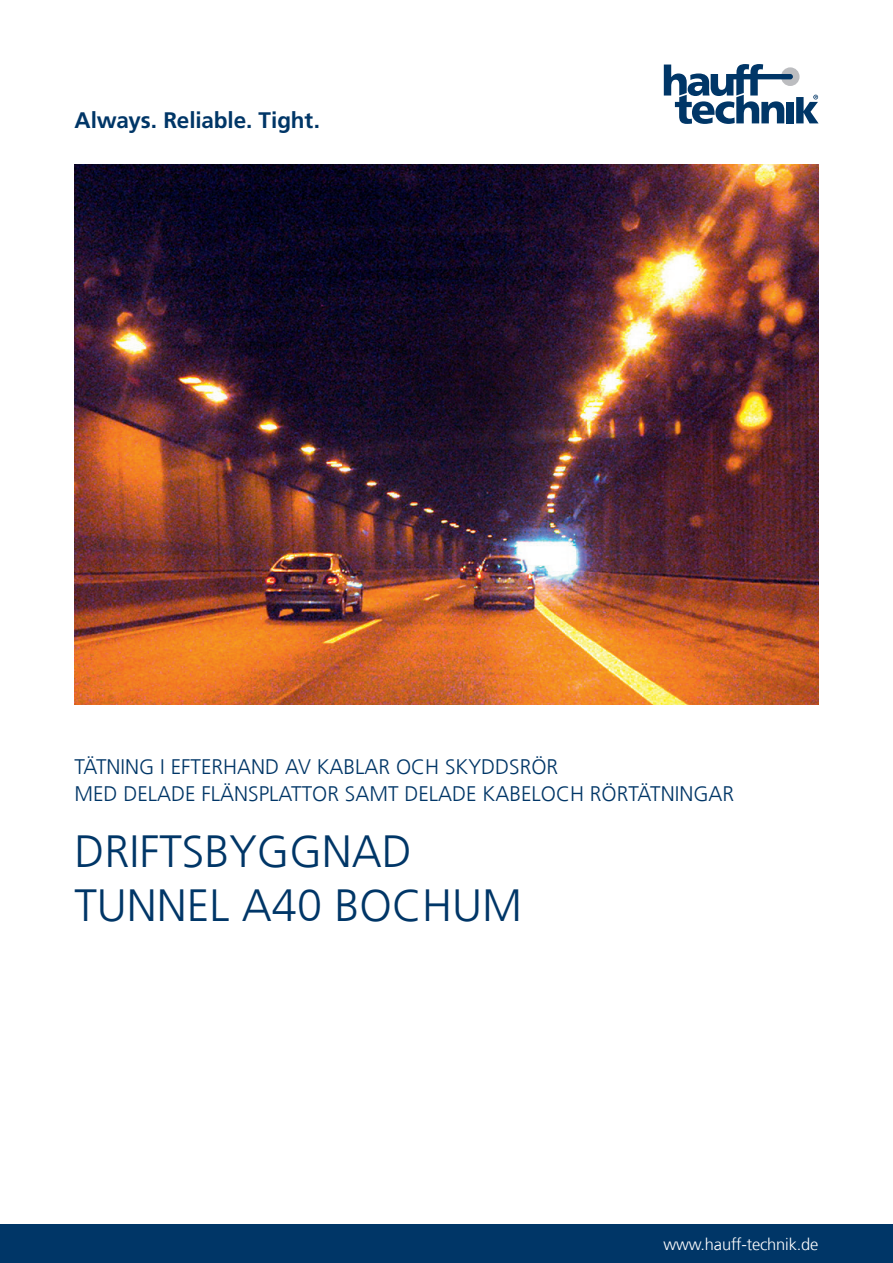
<style>
.page{position:relative;width:893px;height:1263px;background:#fff}
.page>*{position:absolute;margin:0;border:0;box-sizing:border-box;transform-origin:0 0}
.t1{font:300 45px/54px "Frutigerfor Hauff";color:#003667}
.t2{font:700 22.5px "Frutigerfor Hauff";letter-spacing:-.005em;color:#003667}
.t3{font:300 21px/27px "Frutigerfor Hauff";color:#003667}
.t4{font:300 16.5px "Frutigerfor Hauff";letter-spacing:-.01em;color:#fff}
</style>
<div class="page">
<svg style="left:664px;top:64px;width:155px;height:60px"></svg>
<div style="left:0;top:1225px;width:893px;height:38px;background:#003667"></div>
<img style="left:74px;top:164px;width:745px;height:540px">
<p class="t2" style="left:74px;top:107px;width:247px">Always. Reliable. Tight.</p>
<p class="t3" style="left:74px;top:753px;width:661px">TÄTNING I EFTERHAND AV KABLAR OCH SKYDDSRÖR<br>MED DELADE FLÄNSPLATTOR SAMT DELADE KABELOCH RÖRTÄTNINGAR</p>
<h1 class="t1" style="left:74px;top:823px;width:449px">DRIFTSBYGGNAD<br>TUNNEL A40 BOCHUM</h1>
<p class="t4" style="left:663px;top:1234px;width:157px">www.hauff-technik.de</p>
</div>
